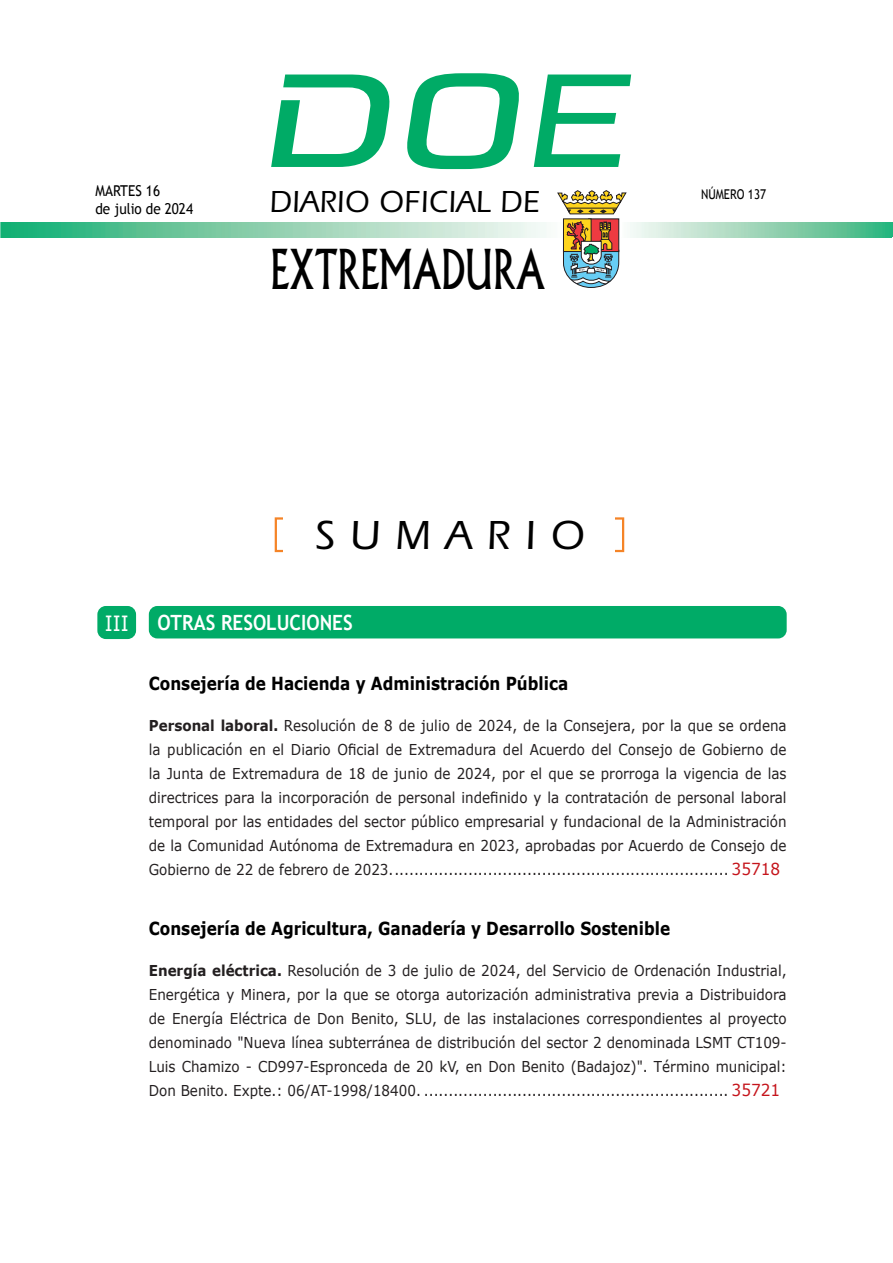
<style>
.page{position:relative;width:893px;height:1263px;background:#fff}
.page>*{position:absolute;margin:0;border:0;box-sizing:border-box;transform-origin:0 0}
.t1{font:53.7px "Albertus";color:#000;scale:.69 1}
.t2{font:500 42px "ITC Eras Std";letter-spacing:.36em;color:#000}
.t3{font:500 31.5px "ITC Eras Std";letter-spacing:.02em;color:#000;scale:.96 1}
.SUM_OTRAS_RESOLUCION{font:700 21px "Trebuchet MS";color:#fff;scale:.9 1}
.SUM_OTRAS_RESOLUCION-2{font:21px "Verdana";color:#fff;scale:.9 1}
.SUM_SUBSECCION{font:700 18px "Verdana";color:#000;scale:.85 1}
.CUERPO_DE_TEXTO{font:15px/24px "Verdana";color:#231f20;text-align:justify;scale:.9 1}
.t4{font:15px/18px "Trebuchet MS";color:#000;scale:.9 1}
.t5{font:13.5px "Trebuchet MS";color:#000;scale:.85 1}
.s1{font-weight:700}
.s2{font-size:16.5px;color:#c5141b}
</style>
<div class="page">
<svg style="left:0;top:222px;width:1px;height:15px"></svg>
<img style="left:1px;top:222px;width:545px;height:15px">
<svg style="left:892px;top:222px;width:1px;height:15px"></svg>
<img style="left:630px;top:222px;width:262px;height:15px">
<svg style="left:557px;top:190px;width:70px;height:98px"></svg>
<svg style="left:271px;top:75px;width:119px;height:92px"></svg>
<svg style="left:407px;top:73px;width:112px;height:96px"></svg>
<svg style="left:534px;top:75px;width:97px;height:92px"></svg>
<div style="left:275px;top:517px;width:349px;height:35px;border:2px solid #f58427"></div>
<div style="left:284px;top:513px;width:331px;height:43px;background:#fff"></div>
<div style="left:149px;top:606px;width:638px;height:32px;background:#00ab67;border-radius:9px"></div>
<div style="left:97px;top:606px;width:39px;height:33px;background:#00ab67;border-radius:9px"></div>
<p class="t4" style="left:95px;top:181px;width:110px">MARTES 16<br>de julio de 2024</p>
<p class="t5" style="left:701px;top:187px;width:78px">NÚMERO 137</p>
<h3 class="t3" style="left:269px;top:184px;width:283px">DIARIO OFICIAL DE</h3>
<h1 class="t1" style="left:271px;top:238px;width:399px">EXTREMADURA</h1>
<h2 class="t2" style="left:315px;top:512px;width:271px">SUMARIO</h2>
<p class="SUM_OTRAS_RESOLUCION-2" style="left:105px;top:609px;width:28px">III</p>
<p class="SUM_OTRAS_RESOLUCION" style="left:157px;top:609px;width:219px">OTRAS RESOLUCIONES</p>
<p class="SUM_SUBSECCION" style="left:149px;top:672px;width:495px">Consejería de Hacienda y Administración Pública</p>
<p class="CUERPO_DE_TEXTO" style="left:149px;top:714px;width:710px"><span class="s1">Personal laboral.</span> Resolución de 8 de julio de 2024, de la Consejera, por la que se ordena la publicación en el Diario Oficial de Extremadura del Acuerdo del Consejo de Gobierno de la Junta de Extremadura de 18 de junio de 2024, por el que se prorroga la vigencia de las directrices para la incorporación de personal indefinido y la contratación de personal laboral temporal por las entidades del sector público empresarial y fundacional de la Administración de la Comunidad Autónoma de Extremadura en 2023, aprobadas por Acuerdo de Consejo de Gobierno de 22 de febrero de 2023..................................................................... <span class="s2">35718</span></p>
<p class="SUM_SUBSECCION" style="left:149px;top:916px;width:615px">Consejería de Agricultura, Ganadería y Desarrollo Sostenible</p>
<p class="CUERPO_DE_TEXTO" style="left:149px;top:958px;width:710px"><span class="s1">Energía eléctrica.</span> Resolución de 3 de julio de 2024, del Servicio de Ordenación Industrial, Energética y Minera, por la que se otorga autorización administrativa previa a Distribuidora de Energía Eléctrica de Don Benito, SLU, de las instalaciones correspondientes al proyecto denominado "Nueva línea subterránea de distribución del sector 2 denominada LSMT CT109- Luis Chamizo - CD997-Espronceda de 20 kV, en Don Benito (Badajoz)". Término municipal:<br>Don Benito. Expte.: 06/AT-1998/18400. .............................................................. <span class="s2">35721</span></p>
</div>
